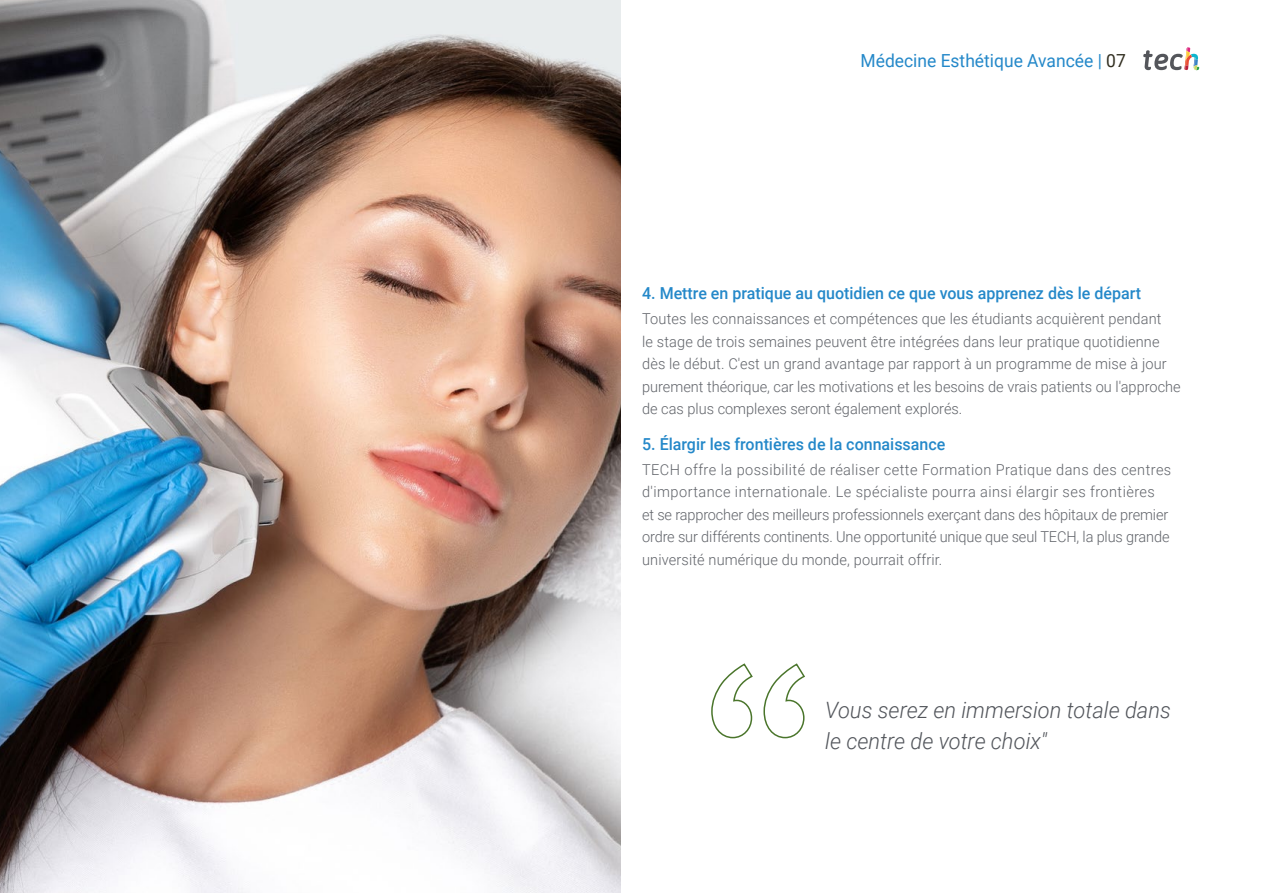
<style>
.page{position:relative;width:1263px;height:893px;background:#fff}
.page>*{position:absolute;margin:0;border:0;box-sizing:border-box;transform-origin:0 0}
.t1{font:italic 300 22.5px/31.5px "Roboto";color:#52555b}
.t2{font:18px "Roboto";color:#2488c9}
.t3{font:500 16.5px "Roboto";color:#2488c9}
.t4{font:300 15px/22.5px "Roboto";letter-spacing:.01em;color:#61646a}
.s1{color:#312e20}
</style>
<div class="page">
<img style="left:0;top:0;width:621px;height:893px">
<svg style="left:1143px;top:47px;width:56px;height:24px"></svg>
<svg style="left:711px;top:663px;width:94px;height:76px"></svg>
<p class="t2" style="left:860px;top:48px;width:267px">Médecine Esthétique Avancée | <span class="s1">07</span></p>
<p class="t3" style="left:642px;top:282px;width:501px">4. Mettre en pratique au quotidien ce que vous apprenez dès le départ</p>
<p class="t4" style="left:642px;top:307px;width:540px">Toutes les connaissances et compétences que les étudiants acquièrent pendant<br>le stage de trois semaines peuvent être intégrées dans leur pratique quotidienne dès le début. C'est un grand avantage par rapport à un programme de mise à jour purement théorique, car les motivations et les besoins de vrais patients ou l'approche de cas plus complexes seront également explorés.</p>
<p class="t3" style="left:642px;top:433px;width:305px">5. Élargir les frontières de la connaissance</p>
<p class="t4" style="left:642px;top:458px;width:531px">TECH offre la possibilité de réaliser cette Formation Pratique dans des centres d'importance internationale. Le spécialiste pourra ainsi élargir ses frontières<br>et se rapprocher des meilleurs professionnels exerçant dans des hôpitaux de premier ordre sur différents continents. Une opportunité unique que seul TECH, la plus grande université numérique du monde, pourrait offrir.</p>
<h1 class="t1" style="left:825px;top:693px;width:347px">Vous serez en immersion totale dans le centre de votre choix"</h1>
</div>
